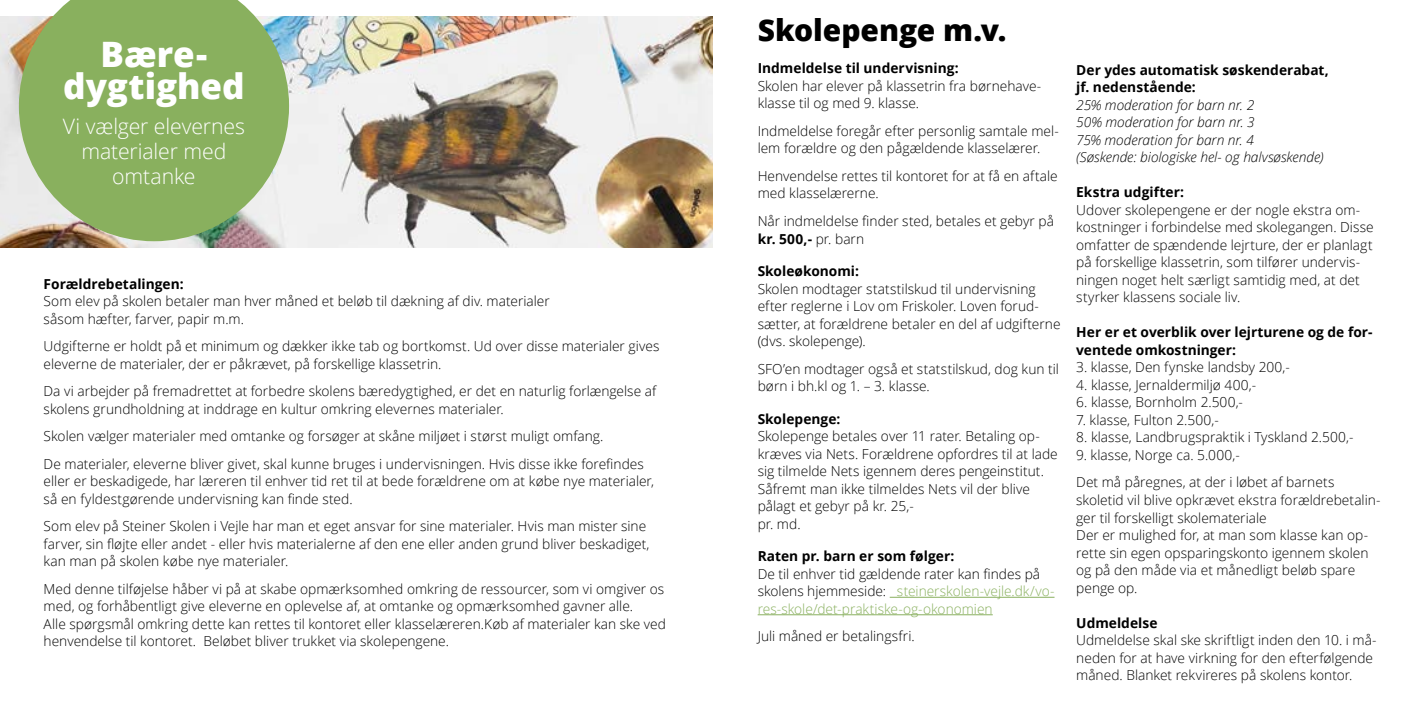
<style>
.page{position:relative;width:1425px;height:713px;background:#fff}
.page>*{position:absolute;margin:0;border:0;box-sizing:border-box;transform-origin:0 0}
.t1{font:800 35px/32.5px "Open Sans";color:#fff;text-align:center}
.t2{font:800 30px "Open Sans";letter-spacing:-.005em;color:#000}
.t3{font:300 21.25px/25px "Open Sans";letter-spacing:-.005em;color:#fff;text-align:center}
.t4{font:300 13.75px/17.5px "Open Sans";color:#000}
.t5{font:700 13.75px/17.5px "Open Sans";letter-spacing:.005em;color:#000}
.t6{font:300 13.75px/17.5px "Open Sans";color:#89b05e}
.t7{font:italic 300 13.75px/17.5px "Open Sans";letter-spacing:-.005em;color:#000}
.s1{font-weight:700}
.s2{color:#000}
</style>
<div class="page">
<hr style="left:890px;top:597px;width:165px;height:1px;background:#89b05e">
<hr style="left:758px;top:614px;width:235px;height:1px;background:#89b05e">
<img style="left:0;top:16px;width:712px;height:231px">
<svg style="left:19px;top:0;width:270px;height:241px;fill:#89b05e"></svg>
<h1 class="t1" style="left:63px;top:36px;width:183px">Bære&shy;dygtighed</h1>
<h3 class="t3" style="left:63px;top:114px;width:184px">Vi vælger elevernes materialer med omtanke</h3>
<p class="t5" style="left:44px;top:274px;width:141px">Forældrebetalingen:</p>
<p class="t4" style="left:44px;top:292px;width:508px">Som elev på skolen betaler man hver måned et beløb til dækning af div. materialer såsom hæfter, farver, papir m.m.</p>
<p class="t4" style="left:44px;top:337px;width:617px">Udgifterne er holdt på et minimum og dækker ikke tab og bortkomst. Ud over disse materialer gives eleverne de materialer, der er påkrævet, på forskellige klassetrin.</p>
<p class="t4" style="left:44px;top:382px;width:614px">Da vi arbejder på fremadrettet at forbedre skolens bæredygtighed, er det en naturlig forlængelse af skolens grundholdning at inddrage en kultur omkring elevernes materialer.</p>
<p class="t4" style="left:44px;top:422px;width:602px;line-height:27.5px">Skolen vælger materialer med omtanke og forsøger at skåne miljøet i størst muligt omfang.<br>De materialer, eleverne bliver givet, skal kunne bruges i undervisningen. Hvis disse ikke forefindes</p>
<p class="t4" style="left:44px;top:472px;width:612px">eller er beskadigede, har læreren til enhver tid ret til at bede forældrene om at købe nye materialer, så en fyldestgørende undervisning kan finde sted.</p>
<p class="t4" style="left:44px;top:517px;width:607px">Som elev på Steiner Skolen i Vejle har man et eget ansvar for sine materialer. Hvis man mister sine farver, sin fløjte eller andet - eller hvis materialerne af den ene eller anden grund bliver beskadiget, kan man på skolen købe nye materialer.</p>
<p class="t4" style="left:44px;top:579px;width:624px">Med denne tilføjelse håber vi på at skabe opmærksomhed omkring de ressourcer, som vi omgiver os med, og forhåbentligt give eleverne en oplevelse af, at omtanke og opmærksomhed gavner alle.<br>Alle spørgsmål omkring dette kan rettes til kontoret eller klasselæreren.Køb af materialer kan ske ved henvendelse til kontoret. Beløbet bliver trukket via skolepengene.</p>
<h2 class="t2" style="left:758px;top:7px;width:250px">Skolepenge m.v.</h2>
<p class="t5" style="left:758px;top:59px;width:203px">Indmeldelse til undervisning:</p>
<p class="t4" style="left:758px;top:77px;width:285px">Skolen har elever på klassetrin fra børnehave&shy;klasse til og med 9. klasse.</p>
<p class="t4" style="left:758px;top:122px;width:303px">Indmeldelse foregår efter personlig samtale mel&shy;lem forældre og den pågældende klasselærer.</p>
<p class="t4" style="left:758px;top:167px;width:302px">Henvendelse rettes til kontoret for at få en aftale med klasselærerne.</p>
<p class="t4" style="left:758px;top:212px;width:298px">Når indmeldelse finder sted, betales et gebyr på <span class="s1">kr. 500,-</span> pr. barn</p>
<p class="t5" style="left:758px;top:262px;width:103px">Skoleøkonomi:</p>
<p class="t4" style="left:758px;top:279px;width:304px">Skolen modtager statstilskud til undervisning efter reglerne i Lov om Friskoler. Loven forud&shy;sætter, at forældrene betaler en del af udgifterne (dvs. skolepenge).</p>
<p class="t4" style="left:758px;top:359px;width:303px">SFO’en modtager også et statstilskud, dog kun til børn i bh.kl og 1. – 3. klasse.</p>
<p class="t5" style="left:758px;top:409px;width:84px">Skolepenge:</p>
<p class="t4" style="left:758px;top:427px;width:302px">Skolepenge betales over 11 rater. Betaling op&shy;kræves via Nets. Forældrene opfordres til at lade sig tilmelde Nets igennem deres pengeinstitut.<br>Såfremt man ikke tilmeldes Nets vil der blive pålagt et gebyr på kr. 25,-<br>pr. md.</p>
<p class="t5" style="left:758px;top:547px;width:198px">Raten pr. barn er som følger:</p>
<p class="t6" style="left:758px;top:564px;width:298px"><span class="s2">De til enhver tid gældende rater kan findes på skolens hjemmeside:</span> steinerskolen-vejle.dk/vo&shy;res-skole/det-praktiske-og-okonomien</p>
<p class="t4" style="left:758px;top:627px;width:159px">Juli måned er betalingsfri.</p>
<p class="t5" style="left:1076px;top:61px;width:254px">Der ydes automatisk søskenderabat, jf. nedenstående:</p>
<p class="t7" style="left:1076px;top:95px;width:249px">25% moderation for barn nr. 2<br>50% moderation for barn nr. 3<br>75% moderation for barn nr. 4<br>(Søskende: biologiske hel- og halvsøskende)</p>
<p class="t5" style="left:1076px;top:183px;width:109px">Ekstra udgifter:</p>
<p class="t4" style="left:1076px;top:200px;width:299px">Udover skolepengene er der nogle ekstra om&shy;kostninger i forbindelse med skolegangen. Disse omfatter de spændende lejrture, der er planlagt på forskellige klassetrin, som tilfører undervis&shy;ningen noget helt særligt samtidig med, at det styrker klassens sociale liv.</p>
<p class="t5" style="left:1076px;top:323px;width:298px">Her er et overblik over lejrturene og de for&shy;ventede omkostninger:</p>
<p class="t4" style="left:1076px;top:358px;width:215px">3. klasse, Den fynske landsby 200,-</p>
<p class="t4" style="left:1076px;top:376px;width:181px">4. klasse, Jernaldermiljø 400,-</p>
<p class="t4" style="left:1076px;top:393px;width:168px">6. klasse, Bornholm 2.500,-</p>
<p class="t4" style="left:1076px;top:411px;width:144px">7. klasse, Fulton 2.500,-</p>
<p class="t4" style="left:1076px;top:428px;width:279px">8. klasse, Landbrugspraktik i Tyskland 2.500,-</p>
<p class="t4" style="left:1076px;top:441px;width:260px;line-height:27.5px">9. klasse, Norge ca. 5.000,-<br>Det må påregnes, at der i løbet af barnets</p>
<p class="t4" style="left:1076px;top:491px;width:306px">skoletid vil blive opkrævet ekstra forældrebetalin&shy;ger til forskelligt skolemateriale<br>Der er mulighed for, at man som klasse kan op&shy;rette sin egen opsparingskonto igennem skolen og på den måde via et månedligt beløb spare penge op.</p>
<p class="t5" style="left:1076px;top:613px;width:83px">Udmeldelse</p>
<p class="t4" style="left:1076px;top:631px;width:302px">Udmeldelse skal ske skriftligt inden den 10. i må&shy;neden for at have virkning for den efterfølgende måned. Blanket rekvireres på skolens kontor.</p>
</div>
